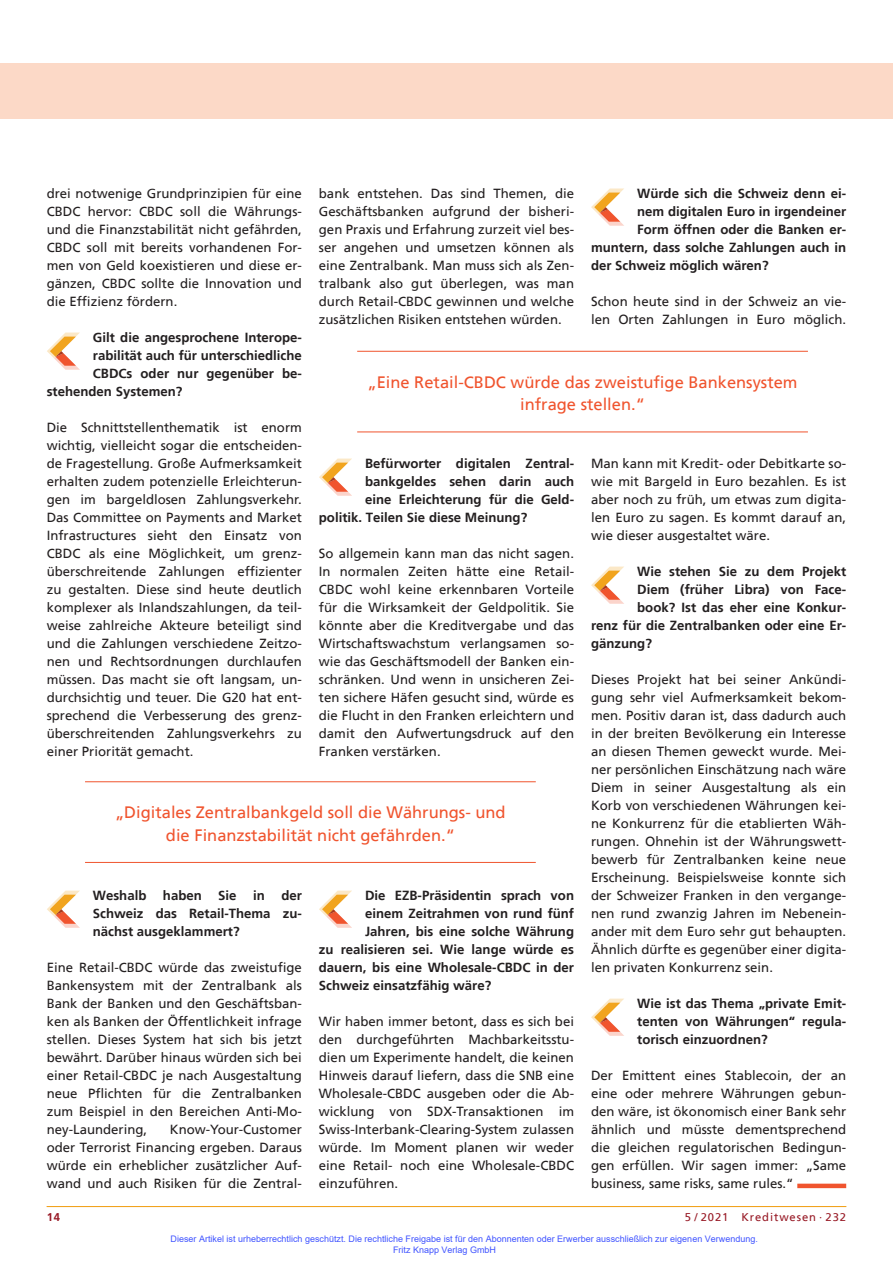
<style>
.page{position:relative;width:893px;height:1263px;background:#fff}
.page>*{position:absolute;margin:0;border:0;box-sizing:border-box;transform-origin:0 0}
.t1{font:16.5px/22.5px "Frutiger";color:#f0542e;text-align:center}
.t2{font:13.2px/18px "Frutiger";color:#231f20;text-align:justify}
.t3{font:700 13.2px/18px "Frutiger";color:#231f20;text-align:justify}
.t4{font:11.25px "Frutiger";letter-spacing:.08em;color:#981a26}
.t5{font:700 11.25px "Frutiger";color:#981a26}
.t6{font:9px/10.8px "Arial";color:#4054ff}
</style>
<div class="page">
<div style="left:0;top:64px;width:893px;height:55px;background:#fcd9c7"></div>
<hr style="left:47px;top:1206px;width:799px;height:1px;background:#f1a31e">
<svg style="left:47px;top:332px;width:33px;height:38px"></svg>
<svg style="left:47px;top:890px;width:33px;height:38px"></svg>
<svg style="left:319px;top:458px;width:33px;height:38px"></svg>
<svg style="left:319px;top:890px;width:33px;height:38px"></svg>
<div style="left:797px;top:1183px;width:49px;height:5px;background:#f0542e"></div>
<svg style="left:591px;top:188px;width:33px;height:38px"></svg>
<svg style="left:591px;top:566px;width:33px;height:38px"></svg>
<svg style="left:591px;top:998px;width:33px;height:38px"></svg>
<hr style="left:357px;top:351px;width:451px;height:1px;background:#f0542e">
<hr style="left:357px;top:432px;width:451px;height:1px;background:#f0542e">
<hr style="left:85px;top:781px;width:451px;height:1px;background:#f0542e">
<hr style="left:85px;top:862px;width:451px;height:1px;background:#f0542e">
<p class="t2" style="left:47px;top:185px;width:257px">drei notwenige Grundprinzipien für eine CBDC hervor: CBDC soll die Währungs&shy;und die Finanzstabilität nicht gefährden, CBDC soll mit bereits vorhandenen For&shy;men von Geld koexistieren und diese er&shy;gänzen, CBDC sollte die Innovation und die Effizienz fördern.</p>
<p class="t3" style="left:93px;top:329px;width:210px">Gilt die angesprochene Interope-</p>
<p class="t3" style="left:93px;top:347px;width:210px">rabilität auch für unterschiedliche</p>
<p class="t3" style="left:93px;top:365px;width:210px">CBDCs oder nur gegenüber be-</p>
<p class="t3" style="left:47px;top:383px;width:137px">stehenden Systemen?</p>
<p class="t2" style="left:47px;top:419px;width:257px">Die Schnittstellenthematik ist enorm wichtig, vielleicht sogar die entscheiden&shy;de Fragestellung. Große Aufmerksamkeit erhalten zudem potenzielle Erleichterun&shy;gen im bargeldlosen Zahlungsverkehr.<br>Das Committee on Payments and Market Infrastructures sieht den Einsatz von CBDC als eine Möglichkeit, um grenz&shy;überschreitende Zahlungen effizienter zu gestalten. Diese sind heute deutlich komplexer als Inlandszahlungen, da teil&shy;weise zahlreiche Akteure beteiligt sind und die Zahlungen verschiedene Zeitzo&shy;nen und Rechtsordnungen durchlaufen müssen. Das macht sie oft langsam, un&shy;durchsichtig und teuer. Die G20 hat ent&shy;sprechend die Verbesserung des grenz&shy;überschreitenden Zahlungsverkehrs zu einer Priorität gemacht.</p>
<p class="t3" style="left:637px;top:185px;width:210px">Würde sich die Schweiz denn ei-</p>
<p class="t3" style="left:637px;top:203px;width:210px">nem digitalen Euro in irgendeiner</p>
<p class="t3" style="left:637px;top:221px;width:210px">Form öffnen oder die Banken er-</p>
<p class="t3" style="left:591px;top:239px;width:257px">muntern, dass solche Zahlungen auch in</p>
<p class="t3" style="left:591px;top:257px;width:179px">der Schweiz möglich wären?</p>
<p class="t2" style="left:591px;top:293px;width:257px">Schon heute sind in der Schweiz an vie&shy;len Orten Zahlungen in Euro möglich.</p>
<p class="t2" style="left:319px;top:185px;width:257px">bank entstehen. Das sind Themen, die Geschäftsbanken aufgrund der bisheri&shy;gen Praxis und Erfahrung zurzeit viel bes&shy;ser angehen und umsetzen können als eine Zentralbank. Man muss sich als Zen&shy;tralbank also gut überlegen, was man durch Retail-CBDC gewinnen und welche zusätzlichen Risiken entstehen würden.</p>
<p class="t1" style="left:368px;top:372px;width:432px">„Eine Retail-CBDC würde das zweistufige Bankensystem infrage stellen.“</p>
<p class="t3" style="left:365px;top:455px;width:210px">Befürworter digitalen Zentral-</p>
<p class="t3" style="left:365px;top:473px;width:210px">bankgeldes sehen darin auch</p>
<p class="t3" style="left:365px;top:491px;width:210px">eine Erleichterung für die Geld-</p>
<p class="t3" style="left:319px;top:509px;width:210px">politik. Teilen Sie diese Meinung?</p>
<p class="t2" style="left:319px;top:545px;width:257px">So allgemein kann man das nicht sagen.<br>In normalen Zeiten hätte eine Retail-CBDC wohl keine erkennbaren Vorteile für die Wirksamkeit der Geldpolitik. Sie könnte aber die Kreditvergabe und das Wirtschaftswachstum verlangsamen so&shy;wie das Geschäftsmodell der Banken ein&shy;schränken. Und wenn in unsicheren Zei&shy;ten sichere Häfen gesucht sind, würde es die Flucht in den Franken erleichtern und damit den Aufwertungsdruck auf den Franken verstärken.</p>
<p class="t2" style="left:591px;top:455px;width:257px">Man kann mit Kredit- oder Debitkarte so&shy;wie mit Bargeld in Euro bezahlen. Es ist aber noch zu früh, um etwas zum digita&shy;len Euro zu sagen. Es kommt darauf an, wie dieser ausgestaltet wäre.</p>
<p class="t3" style="left:637px;top:563px;width:210px">Wie stehen Sie zu dem Projekt</p>
<p class="t3" style="left:637px;top:581px;width:210px">Diem (früher Libra) von Face-</p>
<p class="t3" style="left:637px;top:599px;width:210px">book? Ist das eher eine Konkur-</p>
<p class="t3" style="left:591px;top:617px;width:257px">renz für die Zentralbanken oder eine Er-</p>
<p class="t3" style="left:591px;top:635px;width:62px">gänzung?</p>
<p class="t2" style="left:591px;top:671px;width:257px">Dieses Projekt hat bei seiner Ankündi&shy;gung sehr viel Aufmerksamkeit bekom&shy;men. Positiv daran ist, dass dadurch auch in der breiten Bevölkerung ein Interesse an diesen Themen geweckt wurde. Mei&shy;ner persönlichen Einschätzung nach wäre Diem in seiner Ausgestaltung als ein Korb von verschiedenen Währungen kei&shy;ne Konkurrenz für die etablierten Wäh&shy;rungen. Ohnehin ist der Währungswett&shy;bewerb für Zentralbanken keine neue Erscheinung. Beispielsweise konnte sich der Schweizer Franken in den vergange&shy;nen rund zwanzig Jahren im Nebenein&shy;ander mit dem Euro sehr gut behaupten.<br>Ähnlich dürfte es gegenüber einer digita&shy;len privaten Konkurrenz sein.</p>
<p class="t3" style="left:637px;top:995px;width:210px">Wie ist das Thema „private Emit&shy;tenten von Währungen“ regula&shy;torisch einzuordnen?</p>
<p class="t2" style="left:591px;top:1067px;width:257px">Der Emittent eines Stablecoin, der an eine oder mehrere Währungen gebun&shy;den wäre, ist ökonomisch einer Bank sehr ähnlich und müsste dementsprechend die gleichen regulatorischen Bedingun&shy;gen erfüllen. Wir sagen immer: „Same business, same risks, same rules.“</p>
<p class="t1" style="left:115px;top:802px;width:392px">„Digitales Zentralbankgeld soll die Währungs- und die Finanzstabilität nicht gefährden.“</p>
<p class="t3" style="left:93px;top:887px;width:210px">Weshalb haben Sie in der Schweiz das Retail-Thema zu&shy;nächst ausgeklammert?</p>
<p class="t2" style="left:47px;top:959px;width:257px">Eine Retail-CBDC würde das zweistufige Bankensystem mit der Zentralbank als Bank der Banken und den Geschäftsban&shy;ken als Banken der Öffentlichkeit infrage stellen. Dieses System hat sich bis jetzt bewährt. Darüber hinaus würden sich bei einer Retail-CBDC je nach Ausgestaltung neue Pflichten für die Zentralbanken zum Beispiel in den Bereichen Anti-Mo&shy;ney-Laundering,</p>
<p class="t3" style="left:365px;top:887px;width:210px">Die EZB-Präsidentin sprach von</p>
<p class="t3" style="left:365px;top:905px;width:210px">einem Zeitrahmen von rund fünf</p>
<p class="t3" style="left:365px;top:923px;width:210px">Jahren, bis eine solche Währung</p>
<p class="t3" style="left:319px;top:941px;width:257px">zu realisieren sei. Wie lange würde es</p>
<p class="t3" style="left:319px;top:959px;width:257px">dauern, bis eine Wholesale-CBDC in der</p>
<p class="t3" style="left:319px;top:977px;width:174px">Schweiz einsatzfähig wäre?</p>
<p class="t2" style="left:319px;top:1013px;width:257px">Wir haben immer betont, dass es sich bei den durchgeführten Machbarkeitsstu&shy;dien um Experimente handelt, die keinen Hinweis darauf liefern, dass die SNB eine Wholesale-CBDC ausgeben oder die Ab&shy;wicklung von SDX-Transaktionen im Swiss-Interbank-Clearing-System zulassen würde. Im Moment planen wir weder eine Retail- noch eine Wholesale-CBDC einzuführen.</p>
<p class="t2" style="left:47px;top:1121px;width:257px;text-indent:123px">Know-Your-Customer oder Terrorist Financing ergeben. Daraus würde ein erheblicher zusätzlicher Auf&shy;wand und auch Risiken für die Zentral-</p>
<p class="t5" style="left:47px;top:1211px;width:15px">14</p>
<p class="t4" style="left:685px;top:1211px;width:163px">5 / 2021 Kreditwesen · 232</p>
<p class="t6" style="left:393px;top:1233px;width:366px;text-indent:-223px">Dieser Artikel ist urheberrechtlich geschützt. Die rechtliche Freigabe ist für den Abonnenten oder Erwerber ausschließlich zur eigenen Verwendung.<br>Fritz Knapp Verlag GmbH</p>
</div>
